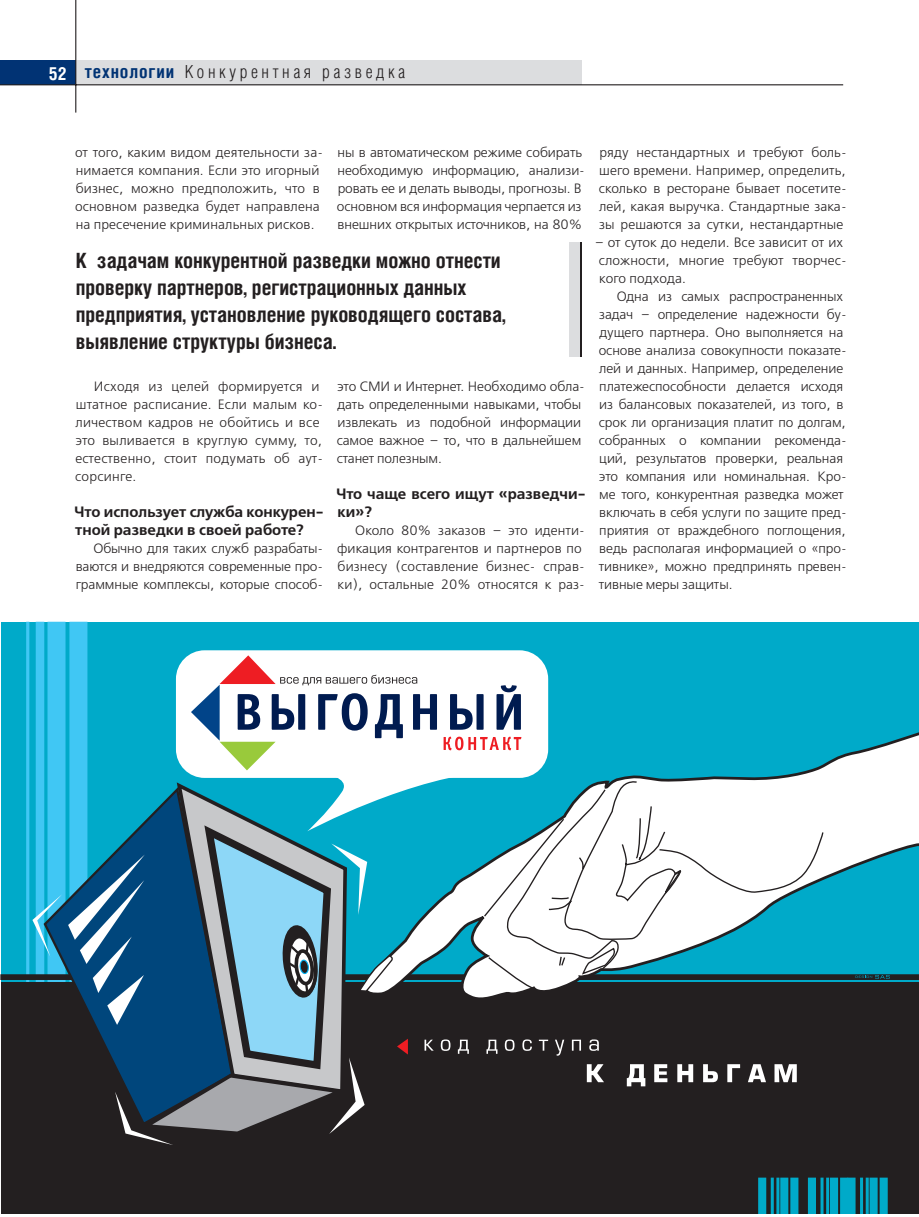
<style>
.page{position:relative;width:919px;height:1217px;background:#fff}
.page>*{position:absolute;margin:0;border:0;box-sizing:border-box;transform-origin:0 0}
.t1{font:700 21px/27px "Helios Cond";letter-spacing:-.005em;color:#231f20}
.t2{font:300 18px "Helios Cond";letter-spacing:.2em;color:#231f20}
.t3{font:15px/18px "Free Set Demi Bold C";color:#231f20}
.t4{font:13.5px/18px "Free Set Light C";letter-spacing:-.005em;color:#231f20}
.t5{font:13.5px/18px "Free Set Light C";letter-spacing:.02em;color:#231f20}
.s1{font-weight:700;color:#fff}
.s2{font-weight:700;color:#013374}
</style>
<div class="page">
<div style="left:1px;top:621px;width:917px;height:367px;background:#00aac9"></div>
<div style="left:69px;top:621px;width:18px;height:367px;background:#40c7f4"></div>
<div style="left:47px;top:621px;width:18px;height:367px;background:#40c7f4"></div>
<div style="left:36px;top:621px;width:8px;height:367px;background:#40c7f4"></div>
<hr style="left:26px;top:621px;width:3px;height:367px;background:#40c7f4">
<div style="left:1px;top:981px;width:917px;height:231px;background:#231f20"></div>
<div style="left:1px;top:974px;width:917px;height:5px;background:#231f20"></div>
<svg style="left:42px;top:784px;width:26px;height:198px"></svg>
<svg style="left:32px;top:894px;width:30px;height:62px"></svg>
<div style="left:847px;top:1177px;width:8px;height:35px;background:#00aac9"></div>
<hr style="left:860px;top:1177px;width:3px;height:35px;background:#00aac9">
<hr style="left:865px;top:1177px;width:3px;height:35px;background:#00aac9">
<div style="left:869px;top:1177px;width:8px;height:35px;background:#00aac9"></div>
<div style="left:879px;top:1177px;width:8px;height:35px;background:#00aac9"></div>
<div style="left:807px;top:1177px;width:9px;height:35px;background:#00aac9"></div>
<hr style="left:820px;top:1177px;width:3px;height:35px;background:#00aac9">
<hr style="left:826px;top:1177px;width:3px;height:35px;background:#00aac9">
<div style="left:829px;top:1177px;width:9px;height:35px;background:#00aac9"></div>
<div style="left:840px;top:1177px;width:8px;height:35px;background:#00aac9"></div>
<div style="left:758px;top:1177px;width:8px;height:35px;background:#00aac9"></div>
<hr style="left:770px;top:1177px;width:3px;height:35px;background:#00aac9">
<hr style="left:776px;top:1177px;width:3px;height:35px;background:#00aac9">
<div style="left:780px;top:1177px;width:8px;height:35px;background:#00aac9"></div>
<div style="left:790px;top:1177px;width:8px;height:35px;background:#00aac9"></div>
<svg style="left:548px;top:731px;width:370px;height:259px"></svg>
<svg style="left:548px;top:779px;width:276px;height:210px"></svg>
<svg style="left:663px;top:869px;width:19px;height:25px"></svg>
<svg style="left:581px;top:948px;width:34px;height:26px"></svg>
<div style="left:176px;top:650px;width:372px;height:127px;background:#fff;border-radius:29px"></div>
<svg style="left:586px;top:1064px;width:18px;height:17px"></svg>
<svg style="left:626px;top:1064px;width:19px;height:22px"></svg>
<svg style="left:654px;top:1064px;width:13px;height:17px"></svg>
<svg style="left:677px;top:1064px;width:16px;height:17px"></svg>
<svg style="left:703px;top:1064px;width:14px;height:17px"></svg>
<svg style="left:727px;top:1064px;width:13px;height:17px"></svg>
<svg style="left:748px;top:1064px;width:18px;height:17px"></svg>
<svg style="left:774px;top:1064px;width:22px;height:17px"></svg>
<svg style="left:68px;top:655px;width:480px;height:490px"></svg>
<svg style="left:555px;top:1039px;width:9px;height:16px"></svg>
<svg style="left:572px;top:1039px;width:9px;height:11px"></svg>
<svg style="left:589px;top:1039px;width:9px;height:11px"></svg>
<svg style="left:855px;top:974px;width:34px;height:4px"></svg>
<div style="left:569px;top:242px;width:12px;height:115px;background:#dcdddf"></div>
<hr style="left:580px;top:242px;width:1px;height:115px;background:#231f20">
<div style="left:0;top:61px;width:76px;height:24px;background:#013374"></div>
<div style="left:76px;top:61px;width:505px;height:24px;background:#dcdddf"></div>
<hr style="left:75px;top:0;width:1px;height:112px;background:#231f20">
<hr style="left:0;top:84px;width:843px;height:1px;background:#231f20">
<h2 class="t2" style="left:49px;top:66px;width:358px"><span class="s1">52</span> <span class="s2">технологии</span> Конкурентная разведка</h2>
<p class="t4" style="left:75px;top:144px;width:249px">от того, каким видом деятельности за&shy;нимается компания. Если это игорный бизнес, можно предположить, что в основном разведка будет направлена на пресечение криминальных рисков.</p>
<p class="t4" style="left:337px;top:144px;width:249px">ны в автоматическом режиме собирать необходимую информацию, анализи&shy;ровать ее и делать выводы, прогнозы. В основном вся информация черпается из внешних открытых источников, на 80%</p>
<h1 class="t1" style="left:76px;top:248px;width:431px">К задачам конкурентной разведки можно отнести проверку партнеров, регистрационных данных предприятия, установление руководящего состава, выявление структуры бизнеса.</h1>
<p class="t5" style="left:75px;top:378px;width:249px;text-indent:19px">Исходя из целей формируется и штатное расписание. Если малым ко&shy;личеством кадров не обойтись и все это выливается в круглую сумму, то, естественно, стоит подумать об аут&shy;сорсинге.</p>
<p class="t3" style="left:75px;top:504px;width:251px">Что использует служба конкурен&shy;тной разведки в своей работе?</p>
<p class="t4" style="left:76px;top:540px;width:249px;text-align:justify;text-indent:18px">Обычно для таких служб разрабаты&shy;ваются и внедряются современные про&shy;граммные комплексы, которые способ-</p>
<p class="t4" style="left:337px;top:378px;width:249px">это СМИ и Интернет. Необходимо обла&shy;дать определенными навыками, чтобы извлекать из подобной информации самое важное – то, что в дальнейшем станет полезным.</p>
<p class="t3" style="left:336px;top:486px;width:251px">Что чаще всего ищут «разведчи&shy;ки»?</p>
<p class="t4" style="left:337px;top:522px;width:249px;text-indent:18px">Около 80% заказов – это иденти&shy;фикация контрагентов и партнеров по бизнесу (составление бизнес- справ&shy;ки), остальные 20% относятся к раз-</p>
<p class="t4" style="left:598px;top:144px;width:249px;text-align:justify">ряду нестандартных и требуют боль&shy;шего времени. Например, определить, сколько в ресторане бывает посетите&shy;лей, какая выручка. Стандартные зака&shy;зы решаются за сутки, нестандартные</p>
<p class="t4" style="left:595px;top:234px;width:253px">– от суток до недели. Все зависит от их сложности, многие требуют творчес&shy;кого подхода.</p>
<p class="t4" style="left:598px;top:288px;width:249px;text-indent:18px">Одна из самых распространенных задач – определение надежности бу&shy;дущего партнера. Оно выполняется на основе анализа совокупности показате&shy;лей и данных. Например, определение платежеспособности делается исходя из балансовых показателей, из того, в срок ли организация платит по долгам, собранных о компании рекоменда&shy;ций, результатов проверки, реальная это компания или номинальная. Кро&shy;ме того, конкурентная разведка может включать в себя услуги по защите пред&shy;приятия от враждебного поглощения, ведь располагая информацией о «про&shy;тивнике», можно предпринять превен&shy;тивные меры защиты.</p>
</div>
